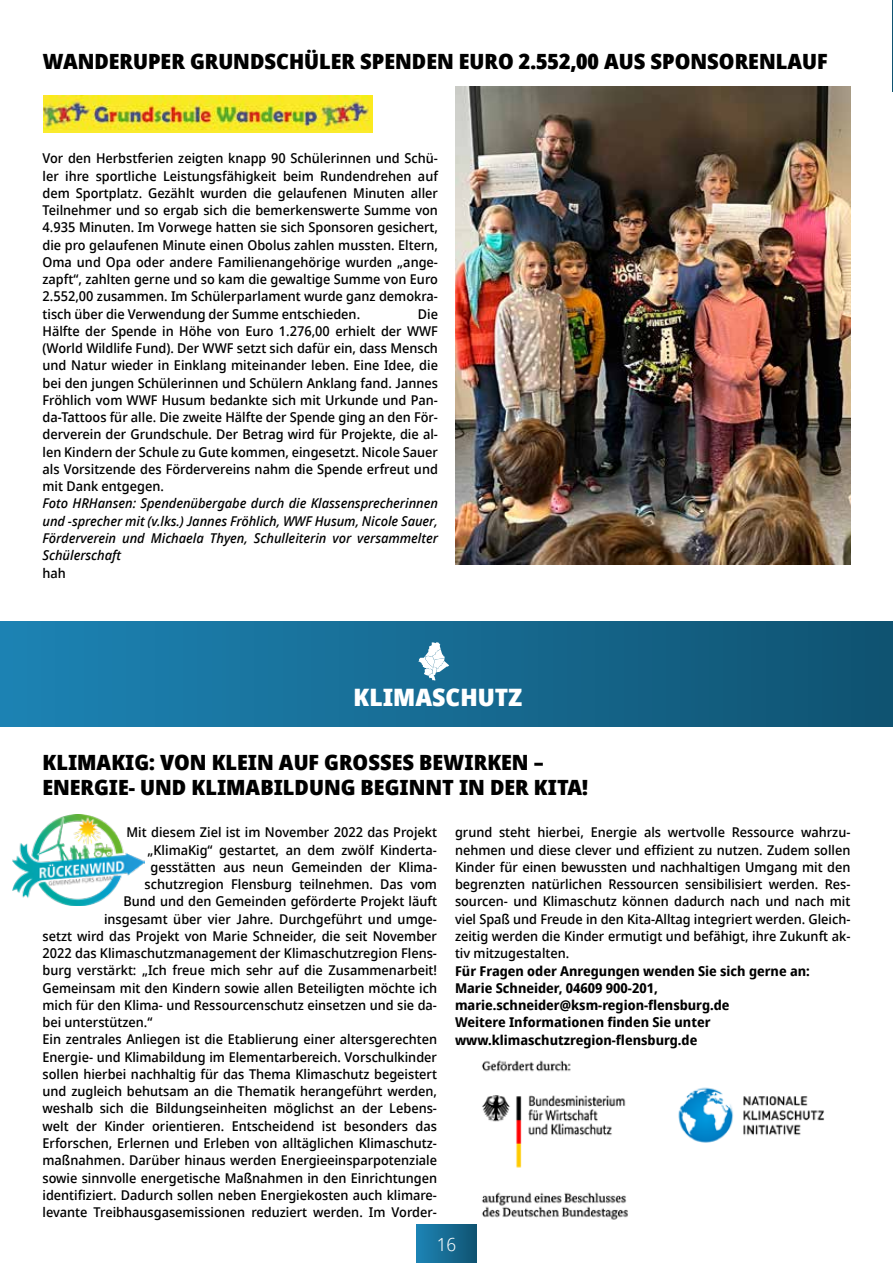
<style>
.page{position:relative;width:893px;height:1263px;background:#fff}
.page>*{position:absolute;margin:0;border:0;box-sizing:border-box;transform-origin:0 0}
.t1{font:900 24px "Avrile Sans";color:#fff}
.t2{font:900 21px/25.2px "Avrile Sans";color:#000}
.t3{font:300 18px "Avrile Sans";color:#fff}
.t4{font:500 13.5px/17.2px "Avrile Sans";color:#000;text-align:justify}
.t5{font:italic 500 13.5px/17.2px "Avrile Sans";color:#000;text-align:justify}
.t6{font:700 13.5px/17.2px "Avrile Sans";color:#000}
</style>
<div class="page">
<div style="left:417px;top:1225px;width:59px;height:38px;background:linear-gradient(to right,#1d84b5,#105472)"></div>
<img style="left:482px;top:1060px;width:342px;height:160px">
<img style="left:13px;top:814px;width:132px;height:92px">
<div style="left:0;top:622px;width:893px;height:104px;background:linear-gradient(to right,#1d83b4,#105371)"></div>
<hr style="left:892px;top:0;width:1px;height:91px;background:#0f5371">
<svg style="left:418px;top:642px;width:31px;height:39px"></svg>
<img style="left:455px;top:86px;width:395px;height:478px">
<img style="left:43px;top:95px;width:330px;height:37px">
<h2 class="t2" style="left:43px;top:49px;width:787px">WANDERUPER GRUNDSCHÜLER SPENDEN EURO 2.552,00 AUS SPONSORENLAUF</h2>
<p class="t4" style="left:43px;top:150px;width:397px">Vor den Herbstferien zeigten knapp 90 Schülerinnen und Schü&shy;ler ihre sportliche Leistungsfähigkeit beim Rundendrehen auf dem Sportplatz. Gezählt wurden die gelaufenen Minuten aller Teilnehmer und so ergab sich die bemerkenswerte Summe von 4.935 Minuten. Im Vorwege hatten sie sich Sponsoren gesichert, die pro gelaufenen Minute einen Obolus zahlen mussten. Eltern, Oma und Opa oder andere Familienangehörige wurden „ange&shy;zapft“, zahlten gerne und so kam die gewaltige Summe von Euro 2.552,00 zusammen. Im Schülerparlament wurde ganz demokra&shy;tisch über die Verwendung der Summe entschieden.</p>
<p class="t4" style="left:43px;top:305px;width:397px;text-indent:375px">Die Hälfte der Spende in Höhe von Euro 1.276,00 erhielt der WWF (World Wildlife Fund). Der WWF setzt sich dafür ein, dass Mensch und Natur wieder in Einklang miteinander leben. Eine Idee, die bei den jungen Schülerinnen und Schülern Anklang fand. Jannes Fröhlich vom WWF Husum bedankte sich mit Urkunde und Pan&shy;da-Tattoos für alle. Die zweite Hälfte der Spende ging an den För&shy;derverein der Grundschule. Der Betrag wird für Projekte, die al&shy;len Kindern der Schule zu Gute kommen, eingesetzt. Nicole Sauer als Vorsitzende des Fördervereins nahm die Spende erfreut und mit Dank entgegen.</p>
<p class="t5" style="left:43px;top:495px;width:397px">Foto HRHansen: Spendenübergabe durch die Klassensprecherinnen und -sprecher mit (v.lks.) Jannes Fröhlich, WWF Husum, Nicole Sauer, Förderverein und Michaela Thyen, Schulleiterin vor versammelter Schülerschaft</p>
<p class="t4" style="left:43px;top:564px;width:25px">hah</p>
<h1 class="t1" style="left:354px;top:679px;width:170px">KLIMASCHUTZ</h1>
<h2 class="t2" style="left:43px;top:749px;width:547px">KLIMAKIG: VON KLEIN AUF GROSSES BEWIRKEN –<br>ENERGIE- UND KLIMABILDUNG BEGINNT IN DER KITA!</h2>
<p class="t4" style="left:127px;top:824px;width:312px">Mit diesem Ziel ist im November 2022 das Projekt</p>
<p class="t4" style="left:148px;top:841px;width:291px">„KlimaKig“ gestartet, an dem zwölf Kinderta-</p>
<p class="t4" style="left:151px;top:859px;width:288px">gesstätten aus neun Gemeinden der Klima-</p>
<p class="t4" style="left:145px;top:876px;width:294px">schutzregion Flensburg teilnehmen. Das vom</p>
<p class="t4" style="left:124px;top:893px;width:315px">Bund und den Gemeinden geförderte Projekt läuft</p>
<p class="t4" style="left:104px;top:910px;width:335px">insgesamt über vier Jahre. Durchgeführt und umge-</p>
<p class="t4" style="left:43px;top:928px;width:396px">setzt wird das Projekt von Marie Schneider, die seit November</p>
<p class="t4" style="left:43px;top:945px;width:396px">2022 das Klimaschutzmanagement der Klimaschutzregion Flens-</p>
<p class="t4" style="left:43px;top:962px;width:396px">burg verstärkt: „Ich freue mich sehr auf die Zusammenarbeit!</p>
<p class="t4" style="left:43px;top:979px;width:396px">Gemeinsam mit den Kindern sowie allen Beteiligten möchte ich</p>
<p class="t4" style="left:43px;top:997px;width:396px">mich für den Klima- und Ressourcenschutz einsetzen und sie da-</p>
<p class="t4" style="left:43px;top:1014px;width:111px">bei unterstützen.“</p>
<p class="t4" style="left:43px;top:1031px;width:396px">Ein zentrales Anliegen ist die Etablierung einer altersgerechten</p>
<p class="t4" style="left:43px;top:1048px;width:396px">Energie- und Klimabildung im Elementarbereich. Vorschulkinder</p>
<p class="t4" style="left:43px;top:1066px;width:396px">sollen hierbei nachhaltig für das Thema Klimaschutz begeistert</p>
<p class="t4" style="left:43px;top:1083px;width:396px">und zugleich behutsam an die Thematik herangeführt werden,</p>
<p class="t4" style="left:43px;top:1100px;width:396px">weshalb sich die Bildungseinheiten möglichst an der Lebens-</p>
<p class="t4" style="left:43px;top:1117px;width:396px">welt der Kinder orientieren. Entscheidend ist besonders das</p>
<p class="t4" style="left:43px;top:1135px;width:396px">Erforschen, Erlernen und Erleben von alltäglichen Klimaschutz-</p>
<p class="t4" style="left:43px;top:1152px;width:396px">maßnahmen. Darüber hinaus werden Energieeinsparpotenziale</p>
<p class="t4" style="left:43px;top:1169px;width:396px">sowie sinnvolle energetische Maßnahmen in den Einrichtungen</p>
<p class="t4" style="left:43px;top:1186px;width:396px">identifiziert. Dadurch sollen neben Energiekosten auch klimare-</p>
<p class="t4" style="left:43px;top:1204px;width:396px">levante Treibhausgasemissionen reduziert werden. Im Vorder-</p>
<p class="t4" style="left:455px;top:824px;width:397px">grund steht hierbei, Energie als wertvolle Ressource wahrzu&shy;nehmen und diese clever und effizient zu nutzen. Zudem sollen Kinder für einen bewussten und nachhaltigen Umgang mit den begrenzten natürlichen Ressourcen sensibilisiert werden. Res&shy;sourcen- und Klimaschutz können dadurch nach und nach mit viel Spaß und Freude in den Kita-Alltag integriert werden. Gleich&shy;zeitig werden die Kinder ermutigt und befähigt, ihre Zukunft ak&shy;tiv mitzugestalten.</p>
<p class="t6" style="left:455px;top:962px;width:356px">Für Fragen oder Anregungen wenden Sie sich gerne an:<br>Marie Schneider, 04609 900-201, marie.schneider@ksm-region-flensburg.de<br>Weitere Informationen finden Sie unter www.klimaschutzregion-flensburg.de</p>
<h3 class="t3" style="left:437px;top:1232px;width:21px">16</h3>
</div>
